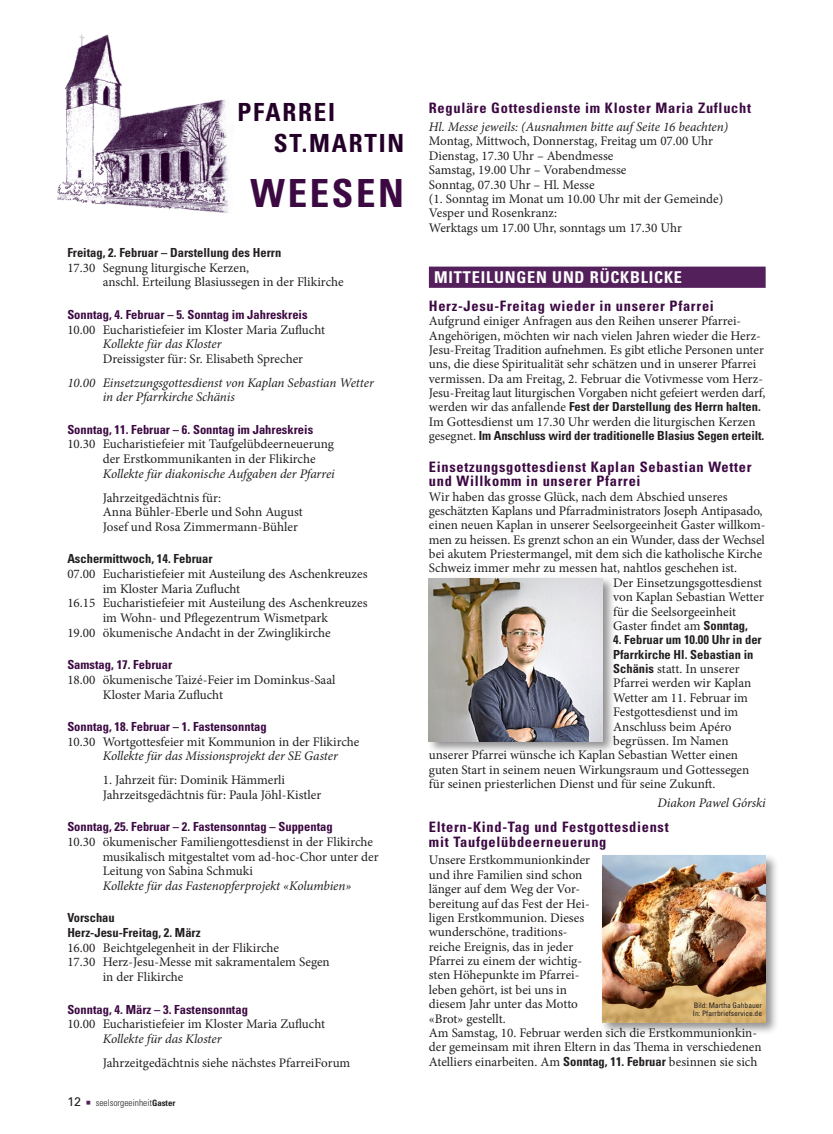
<style>
.page{position:relative;width:833px;height:1134px;background:#fff}
.page>*{position:absolute;margin:0;border:0;box-sizing:border-box;transform-origin:0 0}
.t1{font:700 condensed 38.75px "Univers LT Std";letter-spacing:.07em;color:#3c0942}
.t2{font:700 condensed 25px/31.2px "Univers LT Std";letter-spacing:.07em;color:#240029}
.t3{font:700 condensed 16.25px "Univers LT Std";letter-spacing:.05em;color:#fff}
.t4{font:700 condensed 14.38px/14.4px "Univers LT Std";letter-spacing:.05em;color:#3c0942}
.t5{font:13.12px/14.4px "Minion Pro";color:#231f20}
.t6{font:italic 13.12px/14.6px "Minion Pro";letter-spacing:-.005em;color:#231f20}
.t7{font:700 condensed 12.5px/14.6px "Univers LT Std";color:#231f20}
.t8{font:700 condensed 12.5px "Univers LT Std";color:#3c0942}
.t9{font:300 condensed 9.38px "Univers LT Std";color:#231f20}
.t10{font:condensed 7.5px/8.8px "Univers LT Std";color:#231f20}
.s1{font-weight:400;font-stretch:normal;font-size:12.5px}
.s2{font-family:"Minion Pro";font-weight:400;font-stretch:normal;font-size:13.12px;color:#54205c}
.s3{font-weight:700;font-size:8.75px}
.s4{font-family:"Minion Pro";font-weight:400;font-stretch:normal;font-size:13.12px}
.s5{font-family:"Univers LT Std";font-weight:700;font-stretch:condensed;font-size:12.5px}
</style>
<div class="page">
<img style="left:57px;top:34px;width:172px;height:179px">
<div style="left:429px;top:267px;width:336px;height:21px;background:#54205c"></div>
<div style="left:426px;top:576px;width:189px;height:178px;background:#231f20;opacity:.5"></div>
<img style="left:429px;top:578px;width:173px;height:163px">
<div style="left:600px;top:853px;width:179px;height:182px;background:#231f20;opacity:.5"></div>
<img style="left:602px;top:856px;width:163px;height:166px">
<h2 class="t2" style="left:274px;top:96px;width:132px;text-indent:-36px">PFARREI<br>ST.MARTIN</h2>
<h1 class="t1" style="left:250px;top:170px;width:155px">WEESEN</h1>
<p class="t7" style="left:67px;top:245px;width:215px">Freitag, 2. Februar – Darstellung des Herrn</p>
<p class="t5" style="left:103px;top:260px;width:242px;text-indent:-35px">17.30 Segnung liturgische Kerzen,<br>anschl. Erteilung Blasiussegen in der Flikirche</p>
<p class="t8" style="left:67px;top:307px;width:242px">Sonntag, 4. Februar – 5. Sonntag im Jahreskreis</p>
<p class="t5" style="left:67px;top:322px;width:259px">10.00 Eucharistiefeier im Kloster Maria Zuflucht</p>
<p class="t6" style="left:103px;top:337px;width:120px">Kollekte für das Kloster</p>
<p class="t5" style="left:103px;top:352px;width:202px">Dreissigster für: Sr. Elisabeth Sprecher</p>
<p class="t6" style="left:103px;top:376px;width:273px;text-indent:-35px">10.00 Einsetzungsgottesdienst von Kaplan Sebastian Wetter in der Pfarrkirche Schänis</p>
<p class="t8" style="left:67px;top:422px;width:247px">Sonntag, 11. Februar – 6. Sonntag im Jahreskreis</p>
<p class="t5" style="left:103px;top:437px;width:233px;text-indent:-35px">10.30 Eucharistiefeier mit Taufgelübdeerneuerung der Erstkommunikanten in der Flikirche</p>
<p class="t6" style="left:103px;top:467px;width:234px">Kollekte für diakonische Aufgaben der Pfarrei</p>
<p class="t5" style="left:103px;top:490px;width:201px">Jahrzeitgedächtnis für:<br>Anna Bühler-Eberle und Sohn August<br>Josef und Rosa Zimmermann-Bühler</p>
<p class="t7" style="left:67px;top:551px;width:147px">Aschermittwoch, 14. Februar</p>
<p class="t5" style="left:67px;top:567px;width:302px">07.00 Eucharistiefeier mit Austeilung des Aschenkreuzes</p>
<p class="t5" style="left:103px;top:581px;width:139px">im Kloster Maria Zuflucht</p>
<p class="t5" style="left:67px;top:596px;width:302px">16.15 Eucharistiefeier mit Austeilung des Aschenkreuzes</p>
<p class="t5" style="left:103px;top:611px;width:227px">im Wohn- und Pflegezentrum Wismetpark</p>
<p class="t5" style="left:67px;top:625px;width:265px">19.00 ökumenische Andacht in der Zwinglikirche</p>
<p class="t8" style="left:67px;top:657px;width:106px">Samstag, 17. Februar</p>
<p class="t5" style="left:103px;top:672px;width:234px;text-indent:-35px">18.00 ökumenische Taizé-Feier im Dominkus-Saal<br>Kloster Maria Zuflucht</p>
<p class="t8" style="left:67px;top:719px;width:201px">Sonntag, 18. Februar – 1. Fastensonntag</p>
<p class="t5" style="left:67px;top:734px;width:293px">10.30 Wortgottesfeier mit Kommunion in der Flikirche</p>
<p class="t6" style="left:103px;top:749px;width:237px">Kollekte für das Missionsprojekt der SE Gaster</p>
<p class="t5" style="left:103px;top:773px;width:220px">1. Jahrzeit für: Dominik Hämmerli<br>Jahrzeitsgedächtnis für: Paula Jöhl-Kistler</p>
<p class="t8" style="left:67px;top:819px;width:267px">Sonntag, 25. Februar – 2. Fastensonntag – Suppentag</p>
<p class="t5" style="left:103px;top:834px;width:277px;text-indent:-35px">10.30 ökumenischer Familiengottesdienst in der Flikirche musikalisch mitgestaltet vom ad-hoc-Chor unter der<br>Leitung von Sabina Schmuki</p>
<p class="t6" style="left:103px;top:879px;width:250px">Kollekte für das Fastenopferprojekt «Kolumbien»</p>
<p class="t7" style="left:67px;top:911px;width:135px">Vorschau<br>Herz-Jesu-Freitag, 2. März</p>
<p class="t5" style="left:67px;top:940px;width:213px">16.00 Beichtgelegenheit in der Flikirche</p>
<p class="t5" style="left:67px;top:955px;width:264px">17.30 Herz-Jesu-Messe mit sakramentalem Segen</p>
<p class="t5" style="left:103px;top:970px;width:82px">in der Flikirche</p>
<p class="t8" style="left:67px;top:1001px;width:182px">Sonntag, 4. März – 3. Fastensonntag</p>
<p class="t5" style="left:67px;top:1017px;width:259px">10.00 Eucharistiefeier im Kloster Maria Zuflucht</p>
<p class="t6" style="left:103px;top:1032px;width:120px">Kollekte für das Kloster</p>
<p class="t5" style="left:103px;top:1055px;width:249px">Jahrzeitgedächtnis siehe nächstes PfarreiForum</p>
<p class="t9" style="left:67px;top:1097px;width:109px"><span class="s1">12</span> <span class="s2">■</span> seelsorgeeinheit<span class="s3">Gaster</span></p>
<p class="t4" style="left:429px;top:101px;width:324px">Reguläre Gottesdienste im Kloster Maria Zuflucht</p>
<p class="t6" style="left:429px;top:120px;width:301px">Hl. Messe jeweils: (Ausnahmen bitte auf Seite 16 beachten)</p>
<p class="t5" style="left:429px;top:134px;width:296px">Montag, Mittwoch, Donnerstag, Freitag um 07.00 Uhr Dienstag, 17.30 Uhr – Abendmesse<br>Samstag, 19.00 Uhr – Vorabendmesse<br>Sonntag, 07.30 Uhr – Hl. Messe<br>(1. Sonntag im Monat um 10.00 Uhr mit der Gemeinde)<br>Vesper und Rosenkranz:<br>Werktags um 17.00 Uhr, sonntags um 17.30 Uhr</p>
<p class="t3" style="left:434px;top:267px;width:249px">MITTEILUNGEN UND RÜCKBLICKE</p>
<p class="t4" style="left:429px;top:298px;width:286px">Herz-Jesu-Freitag wieder in unserer Pfarrei</p>
<p class="t5" style="left:429px;top:314px;width:338px">Aufgrund einiger Anfragen aus den Reihen unserer Pfarrei-Angehörigen, möchten wir nach vielen Jahren wieder die Herz-Jesu-Freitag Tradition aufnehmen. Es gibt etliche Personen unter uns, die diese Spiritualität sehr schätzen und in unserer Pfarrei vermissen. Da am Freitag, 2. Februar die Votivmesse vom Herz-Jesu-Freitag laut liturgischen Vorgaben nicht gefeiert werden darf,</p>
<p class="t7" style="left:429px;top:400px;width:333px"><span class="s4">werden wir das anfallende</span> Fest der Darstellung des Herrn halten.</p>
<p class="t5" style="left:429px;top:414px;width:328px">Im Gottesdienst um 17.30 Uhr werden die liturgischen Kerzen</p>
<p class="t7" style="left:429px;top:428px;width:337px"><span class="s4">gesegnet.</span> Im Anschluss wird der traditionelle Blasius Segen erteilt.</p>
<p class="t4" style="left:429px;top:459px;width:324px">Einsetzungsgottesdienst Kaplan Sebastian Wetter und Willkomm in unserer Pfarrei</p>
<p class="t5" style="left:429px;top:489px;width:300px">Wir haben das grosse Glück, nach dem Abschied unseres</p>
<p class="t5" style="left:429px;top:504px;width:335px">geschätzten Kaplans und Pfarradministrators Joseph Antipasado,</p>
<p class="t5" style="left:429px;top:518px;width:338px">einen neuen Kaplan in unserer Seelsorgeeinheit Gaster willkom-</p>
<p class="t5" style="left:429px;top:532px;width:337px">men zu heissen. Es grenzt schon an ein Wunder, dass der Wechsel</p>
<p class="t5" style="left:429px;top:547px;width:335px">bei akutem Priestermangel, mit dem sich die katholische Kirche</p>
<p class="t5" style="left:429px;top:561px;width:310px">Schweiz immer mehr zu messen hat, nahtlos geschehen ist.</p>
<p class="t5" style="left:613px;top:575px;width:150px">Der Einsetzungsgottesdienst</p>
<p class="t5" style="left:613px;top:590px;width:152px">von Kaplan Sebastian Wetter</p>
<p class="t5" style="left:613px;top:604px;width:124px">für die Seelsorgeeinheit</p>
<p class="t5" style="left:613px;top:619px;width:136px">Gaster findet am <span class="s5">Sonntag,</span></p>
<p class="t7" style="left:613px;top:633px;width:150px">4. Februar um 10.00 Uhr in der<br>Pfarrkirche Hl. Sebastian in</p>
<p class="t5" style="left:613px;top:662px;width:128px"><span class="s5">Schänis</span> statt. In unserer</p>
<p class="t5" style="left:613px;top:676px;width:139px">Pfarrei werden wir Kaplan</p>
<p class="t5" style="left:613px;top:690px;width:136px">Wetter am 11. Februar im</p>
<p class="t5" style="left:613px;top:705px;width:127px">Festgottesdienst und im</p>
<p class="t5" style="left:613px;top:719px;width:120px">Anschluss beim Apéro</p>
<p class="t5" style="left:613px;top:734px;width:117px">begrüssen. Im Namen</p>
<p class="t5" style="left:429px;top:748px;width:311px">unserer Pfarrei wünsche ich Kaplan Sebastian Wetter einen</p>
<p class="t5" style="left:429px;top:762px;width:322px">guten Start in seinem neuen Wirkungsraum und Gottessegen</p>
<p class="t5" style="left:429px;top:777px;width:288px">für seinen priesterlichen Dienst und für seine Zukunft.</p>
<p class="t6" style="left:657px;top:796px;width:109px">Diakon Pawel Górski</p>
<p class="t4" style="left:429px;top:820px;width:241px">Eltern-Kind-Tag und Festgottesdienst mit Taufgelübdeerneuerung</p>
<p class="t5" style="left:429px;top:853px;width:334px">Unsere Erstkommunionkinder<br>und ihre Familien sind schon<br>länger auf dem Weg der Vor-<br>bereitung auf das Fest der Hei-<br>ligen Erstkommunion. Dieses<br>wunderschöne, traditions-<br>reiche Ereignis, das in jeder<br>Pfarrei zu einem der wichtig-<br>sten Höhepunkte im Pfarrei-<br>leben gehört, ist bei uns in<br>diesem Jahr unter das Motto<br>«Brot» gestellt.<br>Am Samstag, 10. Februar werden sich die Erstkommunionkin&shy;der gemeinsam mit ihren Eltern in das Thema in verschiedenen Atelliers einarbeiten. Am <span class="s5">Sonntag, 11. Februar</span> besinnen sie sich</p>
<p class="t10" style="left:693px;top:1000px;width:71px">Bild: Martha Gahbauer<br>In: Pfarrbriefservice.de</p>
</div>
